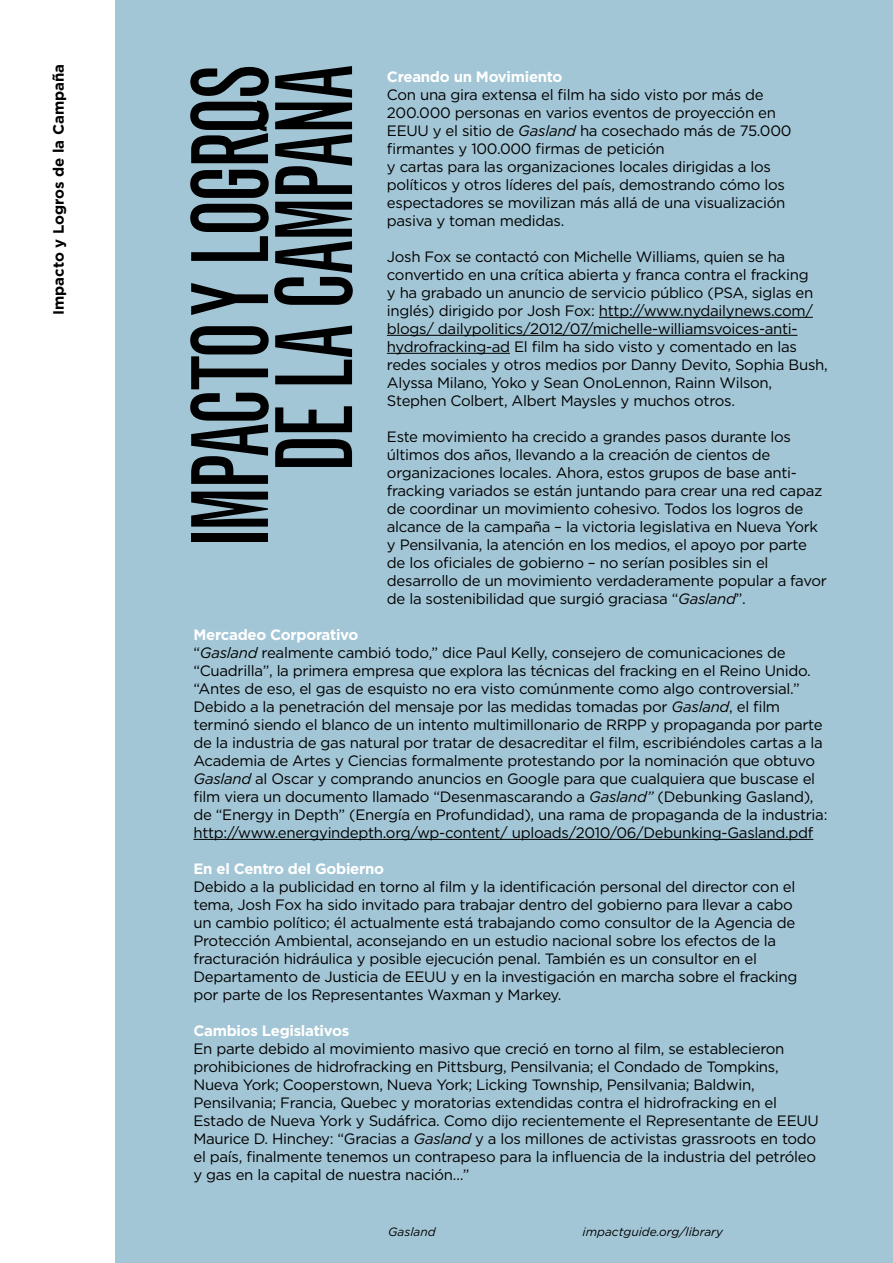
<style>
.page{position:relative;width:893px;height:1263px;background:#fff}
.page>*{position:absolute;margin:0;border:0;box-sizing:border-box;transform-origin:0 0}
.t1{font:extra-condensed 105px/84px "Grotesque";letter-spacing:-.02em;color:#000;text-align:right}
.t2{font:15px/18px "Gotham";letter-spacing:-.02em;color:#000}
.t3{font:700 15px "Gotham";letter-spacing:-.02em;color:#fff}
.t4{font:700 15px "Gotham";color:#000}
.t5{font:italic 12px "Gotham";color:#000}
.s1{font-style:italic}
.s2{font-weight:700;color:#fff}
</style>
<div class="page">
<div style="left:116px;top:0;width:777px;height:1263px;background:#a3c6d6"></div>
<hr style="left:599px;top:317px;width:214px;height:1px;background:#000">
<hr style="left:387px;top:335px;width:410px;height:1px;background:#000">
<hr style="left:387px;top:353px;width:123px;height:1px;background:#000">
<hr style="left:193px;top:839px;width:620px;height:1px;background:#000">
<p class="t4" style="left:50px;top:315px;width:253px;rotate:-90deg">Impacto y Logros de la Campaña</p>
<h1 class="t1" style="left:189px;top:546px;width:484px;rotate:-90deg">IMPACTO Y LOGROS<br>DE LA CAMPAÑA</h1>
<p class="t3" style="left:387px;top:67px;width:177px">Creando un Movimiento</p>
<p class="t2" style="left:387px;top:85px;width:406px">Con una gira extensa el film ha sido visto por más de 200.000 personas en varios eventos de proyección en EEUU y el sitio de <span class="s1">Gasland</span> ha cosechado más de 75.000 firmantes y 100.000 firmas de petición<br>y cartas para las organizaciones locales dirigidas a los políticos y otros líderes del país, demostrando cómo los espectadores se movilizan más allá de una visualización pasiva y toman medidas.</p>
<p class="t2" style="left:387px;top:247px;width:442px">Josh Fox se contactó con Michelle Williams, quien se ha convertido en una crítica abierta y franca contra el fracking<br>y ha grabado un anuncio de servicio público (PSA, siglas en inglés) dirigido por Josh Fox: http://www.nydailynews.com/ blogs/ dailypolitics/2012/07/michelle-williamsvoices-anti&shy;hydrofracking-ad El film ha sido visto y comentado en las redes sociales y otros medios por Danny Devito, Sophia Bush, Alyssa Milano, Yoko y Sean OnoLennon, Rainn Wilson, Stephen Colbert, Albert Maysles y muchos otros.</p>
<p class="t2" style="left:387px;top:427px;width:441px">Este movimiento ha crecido a grandes pasos durante los últimos dos años, llevando a la creación de cientos de organizaciones locales. Ahora, estos grupos de base anti&shy;fracking variados se están juntando para crear una red capaz de coordinar un movimiento cohesivo. Todos los logros de alcance de la campaña – la victoria legislativa en Nueva York y Pensilvania, la atención en los medios, el apoyo por parte de los oficiales de gobierno – no serían posibles sin el desarrollo de un movimiento verdaderamente popular a favor de la sostenibilidad que surgió graciasa “<span class="s1">Gasland</span>”.</p>
<p class="t2" style="left:193px;top:625px;width:635px"><span class="s2">Mercadeo Corporativo<br></span>“<span class="s1">Gasland</span> realmente cambió todo,” dice Paul Kelly, consejero de comunicaciones de “Cuadrilla”, la primera empresa que explora las técnicas del fracking en el Reino Unido. “Antes de eso, el gas de esquisto no era visto comúnmente como algo controversial.” Debido a la penetración del mensaje por las medidas tomadas por <span class="s1">Gasland</span>, el film terminó siendo el blanco de un intento multimillonario de RRPP y propaganda por parte de la industria de gas natural por tratar de desacreditar el film, escribiéndoles cartas a la Academia de Artes y Ciencias formalmente protestando por la nominación que obtuvo <span class="s1">Gasland</span> al Oscar y comprando anuncios en Google para que cualquiera que buscase el film viera un documento llamado “Desenmascarando a <span class="s1">Gasland”</span> (Debunking Gasland), de “Energy in Depth” (Energía en Profundidad), una rama de propaganda de la industria: http://www.energyindepth.org/wp-content/ uploads/2010/06/Debunking-Gasland.pdf</p>
<p class="t3" style="left:193px;top:859px;width:192px">En el Centro del Gobierno</p>
<p class="t2" style="left:193px;top:877px;width:605px">Debido a la publicidad en torno al film y la identificación personal del director con el tema, Josh Fox ha sido invitado para trabajar dentro del gobierno para llevar a cabo un cambio político; él actualmente está trabajando como consultor de la Agencia de Protección Ambiental, aconsejando en un estudio nacional sobre los efectos de la fracturación hidráulica y posible ejecución penal. También es un consultor en el Departamento de Justicia de EEUU y en la investigación en marcha sobre el fracking por parte de los Representantes Waxman y Markey.</p>
<p class="t3" style="left:193px;top:1021px;width:157px">Cambios Legislativos</p>
<p class="t2" style="left:193px;top:1039px;width:627px">En parte debido al movimiento masivo que creció en torno al film, se establecieron prohibiciones de hidrofracking en Pittsburg, Pensilvania; el Condado de Tompkins, Nueva York; Cooperstown, Nueva York; Licking Township, Pensilvania; Baldwin, Pensilvania; Francia, Quebec y moratorias extendidas contra el hidrofracking en el Estado de Nueva York y Sudáfrica. Como dijo recientemente el Representante de EEUU Maurice D. Hinchey: “Gracias a <span class="s1">Gasland</span> y a los millones de activistas grassroots en todo el país, finalmente tenemos un contrapeso para la influencia de la industria del petróleo y gas en la capital de nuestra nación…”</p>
<p class="t5" style="left:388px;top:1224px;width:49px">Gasland</p>
<p class="t5" style="left:583px;top:1224px;width:142px">impactguide.org/library</p>
</div>
